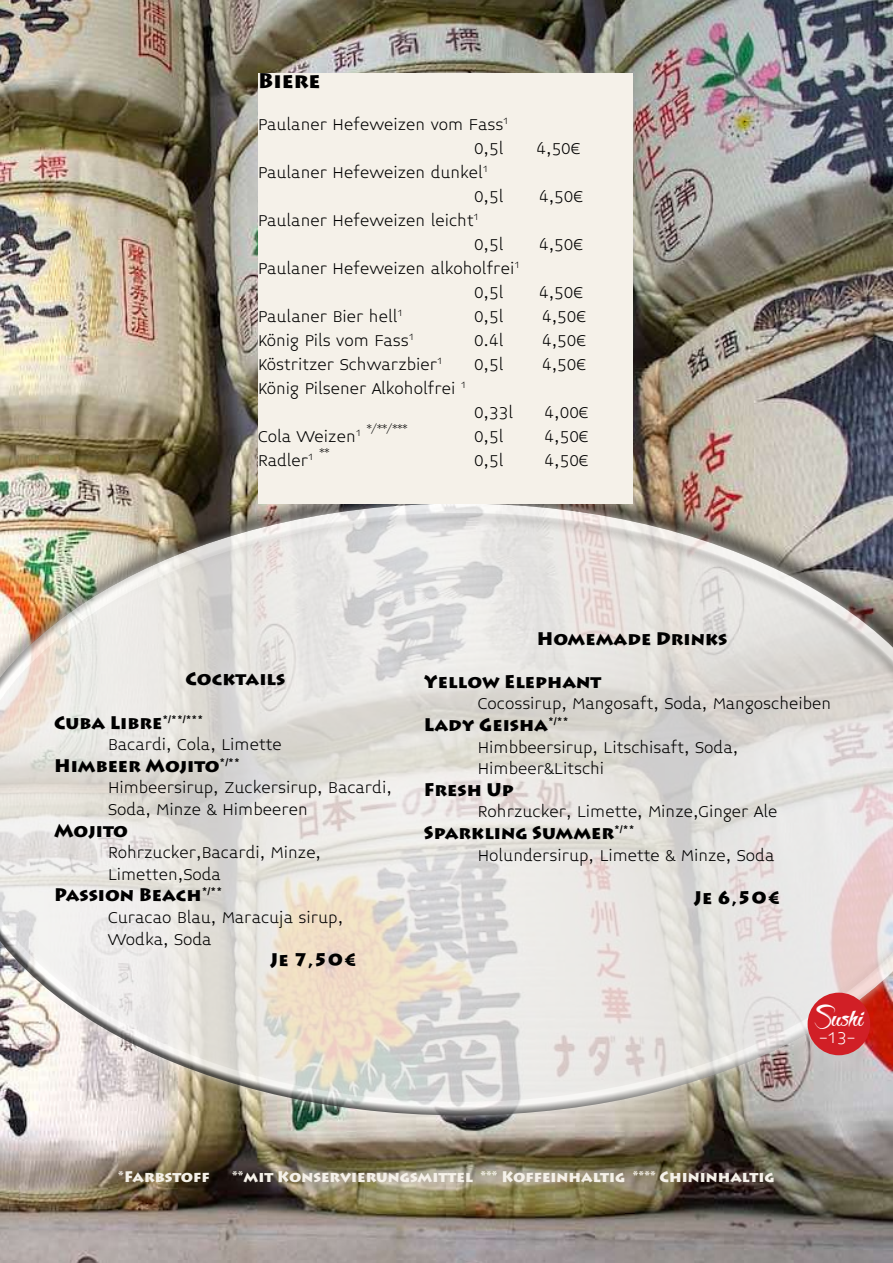
<style>
.page{position:relative;width:893px;height:1263px;background:#fff}
.page>*{position:absolute;margin:0;border:0;box-sizing:border-box;transform-origin:0 0}
.t1{font:47.55px "Akhenaton";color:#fffbfd}
.t2{font:900 21px "Lithos Pro";color:#000}
.t3{font:300 18px/21.6px "Midiet Sans";color:#000}
.t4{font:900 18px "Lithos Pro";color:#000}
.t5{font:300 18px "Midiet Sans";color:#fff}
.t6{font:900 15px "Lithos Pro";color:#f5f1e9}
</style>
<div class="page">
<img style="left:0;top:0;width:893px;height:1263px">
<div style="left:0;top:493px;width:893px;height:613px;background:#fff;opacity:.75"></div>
<div style="left:0;top:513px;width:893px;height:613px;background:#000;opacity:.75"></div>
<div style="left:808px;top:993px;width:62px;height:62px;background:#d11f26;border-radius:50%"></div>
<div style="left:258px;top:73px;width:374px;height:430px;background:#f5f1e9"></div>
<p class="t2" style="left:258px;top:67px;width:64px">Biere</p>
<p class="t3" style="left:474px;top:113px;width:36px;line-height:24px;text-indent:-216px">Paulaner Hefeweizen vom Fass<sup>1<br></sup>0,5l</p>
<p class="t3" style="left:474px;top:161px;width:31px;line-height:24px;text-indent:-216px">Paulaner Hefeweizen dunkel<sup>1<br></sup>0,5l</p>
<p class="t3" style="left:474px;top:209px;width:31px;line-height:24px;text-indent:-216px">Paulaner Hefeweizen leicht<sup>1<br></sup>0,5l</p>
<p class="t3" style="left:474px;top:257px;width:47px;line-height:24px;text-indent:-216px">Paulaner Hefeweizen alkoholfrei<sup>1<br></sup>0,5l</p>
<p class="t3" style="left:537px;top:138px;width:46px">4,50€</p>
<p class="t3" style="left:539px;top:186px;width:46px">4,50€</p>
<p class="t3" style="left:539px;top:234px;width:46px">4,50€</p>
<p class="t3" style="left:539px;top:282px;width:46px">4,50€</p>
<p class="t3" style="left:258px;top:306px;width:146px">Paulaner Bier hell<sup>1</sup></p>
<p class="t3" style="left:474px;top:306px;width:31px">0,5l</p>
<p class="t3" style="left:542px;top:306px;width:46px">4,50€</p>
<p class="t3" style="left:258px;top:330px;width:158px">König Pils vom Fass<sup>1</sup></p>
<p class="t3" style="left:474px;top:330px;width:31px">0.4l</p>
<p class="t3" style="left:542px;top:330px;width:46px">4,50€</p>
<p class="t3" style="left:258px;top:354px;width:186px">Köstritzer Schwarzbier<sup>1</sup></p>
<p class="t3" style="left:474px;top:354px;width:31px">0,5l</p>
<p class="t3" style="left:542px;top:354px;width:46px">4,50€</p>
<p class="t3" style="left:258px;top:378px;width:210px">König Pilsener Alkoholfrei <sup>1</sup></p>
<p class="t3" style="left:474px;top:402px;width:41px">0,33l</p>
<p class="t3" style="left:545px;top:402px;width:46px">4,00€</p>
<p class="t3" style="left:258px;top:426px;width:151px">Cola Weizen<sup>1</sup> <sup>*/**/***</sup></p>
<p class="t3" style="left:474px;top:426px;width:31px">0,5l</p>
<p class="t3" style="left:545px;top:426px;width:46px">4,50€</p>
<p class="t3" style="left:258px;top:450px;width:73px">Radler<sup>1</sup> <sup>**</sup></p>
<p class="t3" style="left:474px;top:450px;width:31px">0,5l</p>
<p class="t3" style="left:545px;top:450px;width:46px">4,50€</p>
<p class="t4" style="left:185px;top:668px;width:101px">Cocktails</p>
<p class="t4" style="left:54px;top:711px;width:151px">Cuba Libre<sup>*/**/***</sup></p>
<p class="t3" style="left:108px;top:734px;width:175px">Bacardi, Cola, Limette</p>
<p class="t4" style="left:54px;top:754px;width:187px">Himbeer Mojito<sup>*/**</sup></p>
<p class="t3" style="left:108px;top:777px;width:285px">Himbeersirup, Zuckersirup, Bacardi,<br>Soda, Minze &amp; Himbeeren</p>
<p class="t4" style="left:54px;top:819px;width:76px">Mojito</p>
<p class="t3" style="left:108px;top:842px;width:215px">Rohrzucker,Bacardi, Minze,<br>Limetten,Soda</p>
<p class="t4" style="left:54px;top:884px;width:170px">Passion Beach<sup>*/**</sup></p>
<p class="t3" style="left:108px;top:907px;width:237px">Curacao Blau, Maracuja sirup,<br>Wodka, Soda</p>
<p class="t4" style="left:270px;top:949px;width:89px">Je 7,50€</p>
<p class="t4" style="left:537px;top:627px;width:192px">Homemade Drinks</p>
<p class="t4" style="left:424px;top:670px;width:179px">Yellow Elephant</p>
<p class="t3" style="left:478px;top:693px;width:355px">Cocossirup, Mangosaft, Soda, Mangoscheiben</p>
<p class="t4" style="left:424px;top:713px;width:146px">Lady Geisha<sup>*/**</sup></p>
<p class="t3" style="left:478px;top:736px;width:262px">Himbbeersirup, Litschisaft, Soda,<br>Himbeer&amp;Litschi</p>
<p class="t4" style="left:424px;top:778px;width:91px">Fresh Up</p>
<p class="t3" style="left:478px;top:801px;width:301px">Rohrzucker, Limette, Minze,Ginger Ale</p>
<p class="t4" style="left:424px;top:821px;width:212px">Sparkling Summer<sup>*/**</sup></p>
<p class="t3" style="left:478px;top:844px;width:298px">Holundersirup, Limette &amp; Minze, Soda</p>
<p class="t4" style="left:694px;top:886px;width:89px">Je 6,50€</p>
<h1 class="t1" style="left:814px;top:981px;width:51px">Sushi</h1>
<p class="t5" style="left:819px;top:1027px;width:38px">-13-</p>
<p class="t6" style="left:118px;top:1168px;width:93px">*Farbstoff</p>
<p class="t6" style="left:232px;top:1168px;width:544px">**mit Konservierungsmittel *** Koffeinhaltig **** Chininhaltig</p>
</div>
